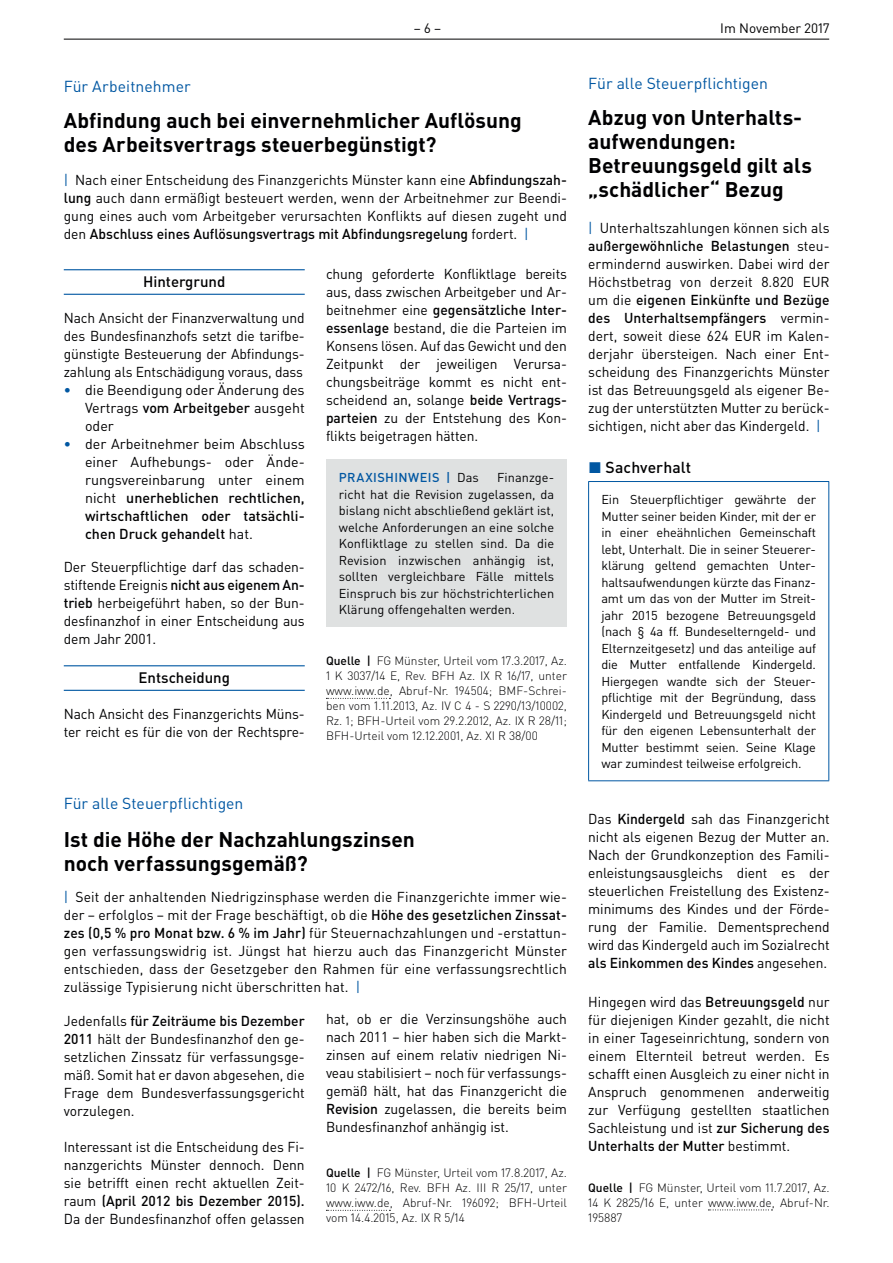
<style>
.page{position:relative;width:893px;height:1263px;background:#fff}
.page>*{position:absolute;margin:0;border:0;box-sizing:border-box;transform-origin:0 0}
.t1{font:700 21px/24px "DIN Pro";color:#000002}
.t2{font:15.75px "DIN Pro";color:#0157a2}
.t3{font:500 15.75px "DIN Pro";letter-spacing:.005em;color:#000002}
.t4{font:500 15px "DIN Pro";color:#000002}
.t5{font:14.25px/18px "DIN Pro";letter-spacing:-.005em;color:#000002;text-align:justify}
.t6{font:13.5px "DIN Pro";color:#000002}
.t7{font:12.75px/16.5px "DIN Pro";letter-spacing:-.01em;color:#000002;text-align:justify}
.t8{font:500 12.75px "DIN Pro";letter-spacing:.03em;color:#0157a2}
.t9{font:300 12px/15px "DIN Pro";color:#000002;text-align:justify}
.s1{color:#0157a2}
.s2{font-weight:500}
.s3{font-weight:500;color:#0157a2}
.s4{font-weight:400;color:#000002}
</style>
<div class="page">
<hr style="left:64px;top:39px;width:765px;height:1px;background:#000002">
<svg style="left:708px;top:1209px;width:64px;height:1px"></svg>
<hr style="left:588px;top:481px;width:241px;height:1px;background:#0157a2">
<hr style="left:588px;top:482px;width:1px;height:298px;background:#0157a2">
<hr style="left:828px;top:482px;width:1px;height:298px;background:#0157a2">
<hr style="left:588px;top:780px;width:241px;height:1px;background:#0157a2">
<hr style="left:64px;top:269px;width:241px;height:1px;background:#0157a2">
<hr style="left:64px;top:294px;width:241px;height:1px;background:#0157a2">
<hr style="left:64px;top:665px;width:241px;height:1px;background:#0157a2">
<hr style="left:64px;top:690px;width:241px;height:1px;background:#0157a2">
<svg style="left:326px;top:698px;width:64px;height:1px"></svg>
<div style="left:326px;top:460px;width:241px;height:167px;background:#dfe1e1"></div>
<svg style="left:326px;top:1210px;width:64px;height:1px"></svg>
<p class="t6" style="left:414px;top:19px;width:29px">– 6 –</p>
<p class="t6" style="left:720px;top:19px;width:111px">Im November 2017</p>
<p class="t2" style="left:64px;top:76px;width:128px">Für Arbeitnehmer</p>
<h1 class="t1" style="left:64px;top:108px;width:459px">Abfindung auch bei einvernehmlicher Auflösung des Arbeitsvertrags steuerbegünstigt?</h1>
<p class="t5" style="left:64px;top:171px;width:505px"><span class="s1">|</span> Nach einer Entscheidung des Finanzgerichts Münster kann eine <span class="s2">Abfindungszah&shy;lung</span> auch dann ermäßigt besteuert werden, wenn der Arbeitnehmer zur Beendi&shy;gung eines auch vom Arbeitgeber verursachten Konflikts auf diesen zugeht und den <span class="s2">Abschluss eines Auflösungsvertrags mit Abfindungsregelung</span> fordert. <span class="s1">|</span></p>
<p class="t4" style="left:143px;top:272px;width:84px">Hintergrund</p>
<p class="t5" style="left:64px;top:309px;width:242px">Nach Ansicht der Finanzverwaltung und des Bundesfinanzhofs setzt die tarifbe&shy;günstigte Besteuerung der Abfindungs&shy;zahlung als Entschädigung voraus, dass</p>
<p class="t5" style="left:85px;top:381px;width:221px;text-indent:-21px"><span class="s3">•</span> die Beendigung oder Änderung des Vertrags <span class="s2">vom Arbeitgeber</span> ausgeht oder</p>
<p class="t5" style="left:85px;top:435px;width:221px;text-indent:-21px"><span class="s3">•</span> der Arbeitnehmer beim Abschluss einer Aufhebungs- oder Ände&shy;rungsvereinbarung unter einem nicht <span class="s2">unerheblichen rechtlichen, wirtschaftlichen oder tatsächli&shy;chen Druck gehandelt</span> hat.</p>
<p class="t5" style="left:64px;top:558px;width:242px">Der Steuerpflichtige darf das schaden&shy;stiftende Ereignis <span class="s2">nicht aus eigenem An&shy;trieb</span> herbeigeführt haben, so der Bun&shy;desfinanzhof in einer Entscheidung aus dem Jahr 2001.</p>
<p class="t4" style="left:138px;top:668px;width:93px">Entscheidung</p>
<p class="t5" style="left:64px;top:705px;width:242px">Nach Ansicht des Finanzgerichts Müns&shy;ter reicht es für die von der Rechtspre-</p>
<p class="t5" style="left:326px;top:264px;width:242px">chung geforderte Konfliktlage bereits aus, dass zwischen Arbeitgeber und Ar&shy;beitnehmer eine <span class="s2">gegensätzliche Inter&shy;essenlage</span> bestand, die die Parteien im Konsens lösen. Auf das Gewicht und den Zeitpunkt der jeweiligen Verursa&shy;chungsbeiträge kommt es nicht ent&shy;scheidend an, solange <span class="s2">beide Vertrags&shy;parteien</span> zu der Entstehung des Kon&shy;flikts beigetragen hätten.</p>
<p class="t8" style="left:339px;top:469px;width:141px">PRAXISHINWEIS | <span class="s4">Das</span></p>
<p class="t7" style="left:339px;top:469px;width:217px;text-indent:158px">Finanzge&shy;richt hat die Revision zugelassen, da bislang nicht abschließend geklärt ist, welche Anforderungen an eine solche Konfliktlage zu stellen sind. Da die Revision inzwischen anhängig ist, sollten vergleichbare Fälle mittels Einspruch bis zur höchstrichterlichen Klärung offengehalten werden.</p>
<p class="t9" style="left:326px;top:653px;width:242px"><span class="s2">Quelle |</span> FG Münster, Urteil vom 17.3.2017, Az.<br>1 K 3037/14 E, Rev. BFH Az. IX R 16/17, unter www.iww.de, Abruf-Nr. 194504; BMF-Schrei&shy;ben vom 1.11.2013, Az. IV C 4 - S 2290/13/10002, Rz. 1; BFH-Urteil vom 29.2.2012, Az. IX R 28/11; BFH-Urteil vom 12.12.2001, Az. XI R 38/00</p>
<p class="t2" style="left:64px;top:793px;width:181px">Für alle Steuerpflichtigen</p>
<h1 class="t1" style="left:64px;top:826px;width:353px">Ist die Höhe der Nachzahlungszinsen noch verfassungsgemäß?</h1>
<p class="t5" style="left:64px;top:888px;width:505px"><span class="s1">|</span> Seit der anhaltenden Niedrigzinsphase werden die Finanzgerichte immer wie&shy;der – erfolglos – mit der Frage beschäftigt, ob die <span class="s2">Höhe des gesetzlichen Zinssat&shy;zes (0,5 % pro Monat bzw. 6 % im Jahr)</span> für Steuernachzahlungen und -erstattun&shy;gen verfassungswidrig ist. Jüngst hat hierzu auch das Finanzgericht Münster entschieden, dass der Gesetzgeber den Rahmen für eine verfassungsrechtlich zulässige Typisierung nicht überschritten hat. <span class="s1">|</span></p>
<p class="t5" style="left:64px;top:1011px;width:242px">Jedenfalls <span class="s2">für Zeiträume bis Dezember 2011</span> hält der Bundesfinanzhof den ge&shy;setzlichen Zinssatz für verfassungsge&shy;mäß. Somit hat er davon abgesehen, die Frage dem Bundesverfassungsgericht vorzulegen.</p>
<p class="t5" style="left:64px;top:1137px;width:242px">Interessant ist die Entscheidung des Fi&shy;nanzgerichts Münster dennoch. Denn sie betrifft einen recht aktuellen Zeit&shy;raum <span class="s2">(April 2012 bis Dezember 2015).<br></span>Da der Bundesfinanzhof offen gelassen</p>
<p class="t5" style="left:326px;top:1009px;width:242px">hat, ob er die Verzinsungshöhe auch nach 2011 – hier haben sich die Markt&shy;zinsen auf einem relativ niedrigen Ni&shy;veau stabilisiert – noch für verfassungs&shy;gemäß hält, hat das Finanzgericht die <span class="s2">Revision</span> zugelassen, die bereits beim Bundesfinanzhof anhängig ist.</p>
<p class="t9" style="left:326px;top:1165px;width:242px"><span class="s2">Quelle |</span> FG Münster, Urteil vom 17.8.2017, Az.<br>10 K 2472/16, Rev. BFH Az. III R 25/17, unter www.iww.de, Abruf-Nr. 196092; BFH-Urteil vom 14.4.2015, Az. IX R 5/14</p>
<p class="t2" style="left:588px;top:73px;width:181px">Für alle Steuerpflichtigen</p>
<h1 class="t1" style="left:588px;top:105px;width:225px">Abzug von Unterhalts&shy;aufwendungen:<br>Betreuungsgeld gilt als „schädlicher“ Bezug</h1>
<p class="t5" style="left:588px;top:219px;width:243px"><span class="s1">|</span> Unterhaltszahlungen können sich als <span class="s2">außergewöhnliche Belastungen</span> steu&shy;ermindernd auswirken. Dabei wird der Höchstbetrag von derzeit 8.820 EUR um die <span class="s2">eigenen Einkünfte und Bezüge des Unterhaltsempfängers</span> vermin&shy;dert, soweit diese 624 EUR im Kalen&shy;derjahr übersteigen. Nach einer Ent&shy;scheidung des Finanzgerichts Münster ist das Betreuungsgeld als eigener Be&shy;zug der unterstützten Mutter zu berück&shy;sichtigen, nicht aber das Kindergeld. <span class="s1">|</span></p>
<p class="t3" style="left:589px;top:457px;width:104px"><span class="s1">◼</span> Sachverhalt</p>
<p class="t7" style="left:601px;top:491px;width:216px">Ein Steuerpflichtiger gewährte der Mutter seiner beiden Kinder, mit der er in einer eheähnlichen Gemeinschaft lebt, Unterhalt. Die in seiner Steuerer&shy;klärung geltend gemachten Unter&shy;haltsaufwendungen kürzte das Finanz&shy;amt um das von der Mutter im Streit&shy;jahr 2015 bezogene Betreuungsgeld (nach § 4a ff. Bundeselterngeld- und Elternzeitgesetz) und das anteilige auf die Mutter entfallende Kindergeld.<br>Hiergegen wandte sich der Steuer&shy;pflichtige mit der Begründung, dass Kindergeld und Betreuungsgeld nicht für den eigenen Lebensunterhalt der Mutter bestimmt seien. Seine Klage war zumindest teilweise erfolgreich.</p>
<p class="t5" style="left:588px;top:810px;width:243px">Das <span class="s2">Kindergeld</span> sah das Finanzgericht nicht als eigenen Bezug der Mutter an.<br>Nach der Grundkonzeption des Famili&shy;enleistungsausgleichs dient es der steuerlichen Freistellung des Existenz&shy;minimums des Kindes und der Förde&shy;rung der Familie. Dementsprechend wird das Kindergeld auch im Sozialrecht <span class="s2">als Einkommen des Kindes</span> angesehen.</p>
<p class="t5" style="left:588px;top:993px;width:243px">Hingegen wird das <span class="s2">Betreuungsgeld</span> nur für diejenigen Kinder gezahlt, die nicht in einer Tageseinrichtung, sondern von einem Elternteil betreut werden. Es schafft einen Ausgleich zu einer nicht in Anspruch genommenen anderweitig zur Verfügung gestellten staatlichen Sachleistung und ist <span class="s2">zur Sicherung des Unterhalts der Mutter</span> bestimmt.</p>
<p class="t9" style="left:588px;top:1179px;width:243px"><span class="s2">Quelle |</span> FG Münster, Urteil vom 11.7.2017, Az.<br>14 K 2825/16 E, unter www.iww.de, Abruf-Nr.<br>195887</p>
</div>
